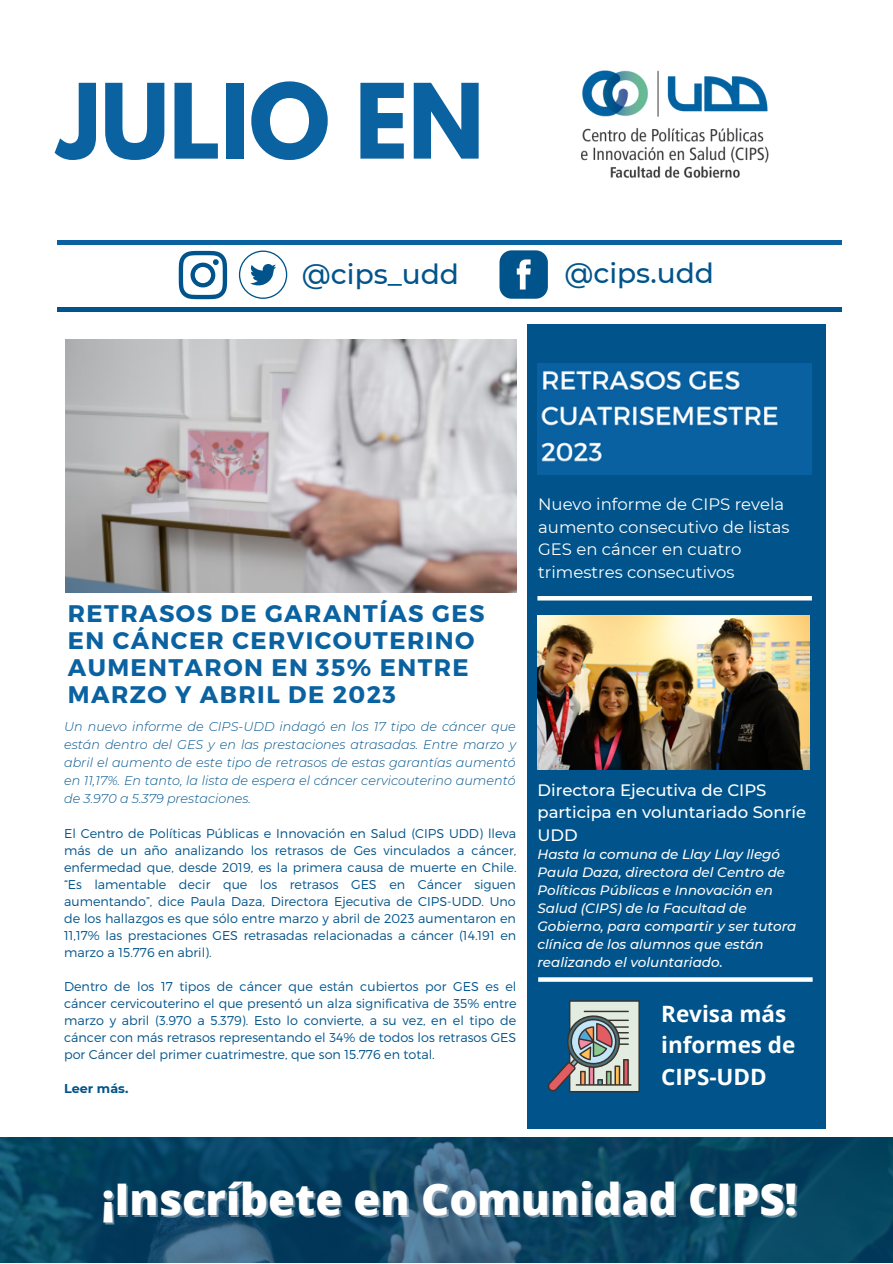
<style>
.page{position:relative;width:893px;height:1264px;background:#fff}
.page>*{position:absolute;margin:0;border:0;box-sizing:border-box;transform-origin:0 0}
.t1{font:700 91.8px "League Spartan";color:#0a62a1}
.t2{font:800 43.65px "Open Sans";color:#fff}
.t3{font:500 28.05px "Montserrat";color:#01548b}
.t4{font:700 24px/27px "Montserrat";letter-spacing:.06em;color:#0a62a1}
.t5{font:700 22.5px "Open Sans";color:#fff}
.t6{font:16.5px/22.5px "Montserrat";color:#fff}
.t7{font:500 16.5px/22.5px "Montserrat";color:#fff}
.t8{font:italic 500 13.5px/18px "Montserrat";color:#fff}
.t9{font:300 12.75px/17px "Montserrat";color:#01548b;text-align:justify}
.t10{font:italic 300 12.75px/18px "Montserrat";color:#01548b;text-align:justify}
.t11{font:700 12.75px "Montserrat";color:#01548b}
</style>
<div class="page">
<hr style="left:57px;top:241px;width:784px;height:3px;background:#0a62a1">
<hr style="left:57px;top:307px;width:784px;height:4px;background:#01548b">
<div style="left:527px;top:324px;width:298px;height:804px;background:#01548b"></div>
<img style="left:581px;top:70px;width:188px;height:108px">
<img style="left:0;top:1137px;width:892px;height:125px">
<svg style="left:179px;top:251px;width:48px;height:48px"></svg>
<svg style="left:239px;top:250px;width:48px;height:49px"></svg>
<svg style="left:499px;top:250px;width:49px;height:49px;background:#2e729f"></svg>
<hr style="left:537px;top:596px;width:274px;height:4px;background:#fff">
<img style="left:66px;top:339px;width:450px;height:253px">
<svg style="left:547px;top:1000px;width:93px;height:92px"></svg>
<hr style="left:583px;top:1010px;width:45px;height:2px;background:#3a322b">
<svg style="left:538px;top:977px;width:274px;height:4px"></svg>
<img style="left:537px;top:364px;width:274px;height:110px">
<img style="left:537px;top:615px;width:272px;height:154px">
<p class="t1" style="left:57px;top:76px;width:428px">JULIO EN</p>
<p class="t3" style="left:302px;top:256px;width:159px">@cips_udd</p>
<p class="t3" style="left:564px;top:256px;width:151px">@cips.udd</p>
<p class="t4" style="left:68px;top:599px;width:418px">RETRASOS DE GARANTÍAS GES<br>EN CÁNCER CERVICOUTERINO<br>AUMENTARON EN 35% ENTRE<br>MARZO Y ABRIL DE 2023</p>
<p class="t10" style="left:64px;top:717px;width:453px">Un nuevo informe de CIPS-UDD indagó en los 17 tipo de cáncer que están dentro del GES y en las prestaciones atrasadas. Entre marzo y abril el aumento de este tipo de retrasos de estas garantías aumentó en 11,17%. En tanto, la lista de espera el cáncer cervicouterino aumentó de 3.970 a 5.379 prestaciones.</p>
<p class="t9" style="left:64px;top:824px;width:454px">El Centro de Políticas Públicas e Innovación en Salud (CIPS UDD) lleva más de un año analizando los retrasos de Ges vinculados a cáncer, enfermedad que, desde 2019, es la primera causa de muerte en Chile. “Es lamentable decir que los retrasos GES en Cáncer siguen aumentando”, dice Paula Daza, Directora Ejecutiva de CIPS-UDD. Uno de los hallazgos es que sólo entre marzo y abril de 2023 aumentaron en 11,17% las prestaciones GES retrasadas relacionadas a cáncer (14.191 en marzo a 15.776 en abril).</p>
<p class="t9" style="left:64px;top:977px;width:454px">Dentro de los 17 tipos de cáncer que están cubiertos por GES es el cáncer cervicouterino el que presentó un alza significativa de 35% entre marzo y abril (3.970 a 5.379). Esto lo convierte, a su vez, en el tipo de cáncer con más retrasos representando el 34% de todos los retrasos GES por Cáncer del primer cuatrimestre, que son 15.776 en total.</p>
<p class="t11" style="left:64px;top:1080px;width:66px">Leer más.</p>
<p class="t6" style="left:538px;top:493px;width:253px">Nuevo informe de CIPS revela aumento consecutivo de listas<br>GES en cáncer en cuatro trimestres consecutivos</p>
<p class="t7" style="left:537px;top:778px;width:270px">Directora Ejecutiva de CIPS participa en voluntariado Sonríe<br>UDD</p>
<p class="t8" style="left:537px;top:845px;width:260px">Hasta la comuna de Llay Llay llegó Paula Daza, directora del Centro de Políticas Públicas e Innovación en Salud (CIPS) de la Facultad de Gobierno, para compartir y ser tutora clínica de los alumnos que están realizando el voluntariado.</p>
<p class="t5" style="left:661px;top:997px;width:127px">Revisa más</p>
<p class="t5" style="left:661px;top:1029px;width:136px">informes de</p>
<p class="t5" style="left:661px;top:1060px;width:107px">CIPS-UDD</p>
<p class="t2" style="left:102px;top:1168px;width:697px">¡Inscríbete en Comunidad CIPS!</p>
</div>
